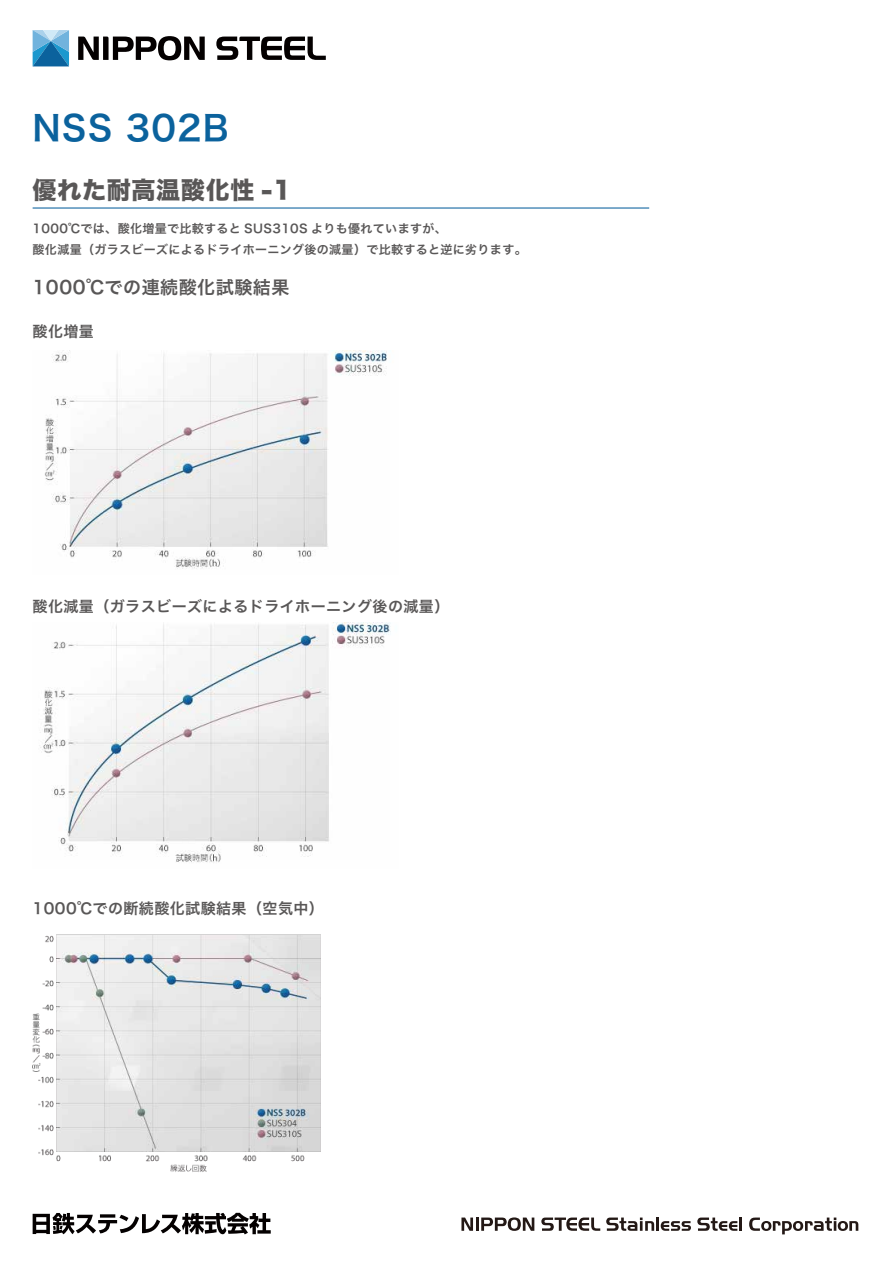
<style>
.page{position:relative;width:893px;height:1263px;background:#fff}
.page>*{position:absolute;margin:0;border:0;box-sizing:border-box;transform-origin:0 0}
.t1{font:34.5px "Hira Kaku Pro W6";letter-spacing:.03em;color:#0b629d}
.t2{font:24px "Hira Kaku Std W8";letter-spacing:.03em;color:#595757}
.t3{font:18px "Hira Kaku Pro W6";letter-spacing:.03em;color:#595757}
.t4{font:15px "Hira Kaku Pro W6";letter-spacing:.03em;color:#595757}
.t5{font:12px/21px "Hira Kaku Pro W6";letter-spacing:.03em;color:#595757}
</style>
<div class="page">
<hr style="left:33px;top:207px;width:616px;height:2px;background:#0b629d">
<img style="left:45px;top:350px;width:342px;height:219px">
<img style="left:39px;top:622px;width:352px;height:241px">
<img style="left:33px;top:934px;width:288px;height:238px">
<svg style="left:33px;top:30px;width:36px;height:36px"></svg>
<svg style="left:78px;top:36px;width:127px;height:24px"></svg>
<svg style="left:216px;top:37px;width:110px;height:23px"></svg>
<svg style="left:33px;top:1213px;width:238px;height:21px"></svg>
<svg style="left:461px;top:1217px;width:12px;height:14px"></svg>
<hr style="left:476px;top:1217px;width:3px;height:14px;background:#231815">
<svg style="left:481px;top:1217px;width:53px;height:14px"></svg>
<svg style="left:541px;top:1217px;width:59px;height:14px"></svg>
<svg style="left:606px;top:1217px;width:48px;height:14px"></svg>
<hr style="left:656px;top:1217px;width:3px;height:14px;background:#231815">
<svg style="left:661px;top:1221px;width:30px;height:10px"></svg>
<svg style="left:697px;top:1217px;width:45px;height:14px"></svg>
<svg style="left:749px;top:1217px;width:109px;height:17px"></svg>
<h1 class="t1" style="left:33px;top:97px;width:198px">NSS 302B</h1>
<h2 class="t2" style="left:33px;top:176px;width:261px">優れた耐高温酸化性 -1</h2>
<p class="t5" style="left:33px;top:217px;width:496px">1000℃では、酸化増量で比較すると SUS310S よりも優れていますが、<br>酸化減量（ガラスビーズによるドライホーニング後の減量）で比較すると逆に劣ります。</p>
<h3 class="t3" style="left:33px;top:271px;width:258px">1000℃での連続酸化試験結果</h3>
<p class="t4" style="left:33px;top:318px;width:63px">酸化増量</p>
<p class="t4" style="left:33px;top:592px;width:418px">酸化減量（ガラスビーズによるドライホーニング後の減量）</p>
<p class="t4" style="left:33px;top:895px;width:293px">1000℃での断続酸化試験結果（空気中）</p>
</div>
